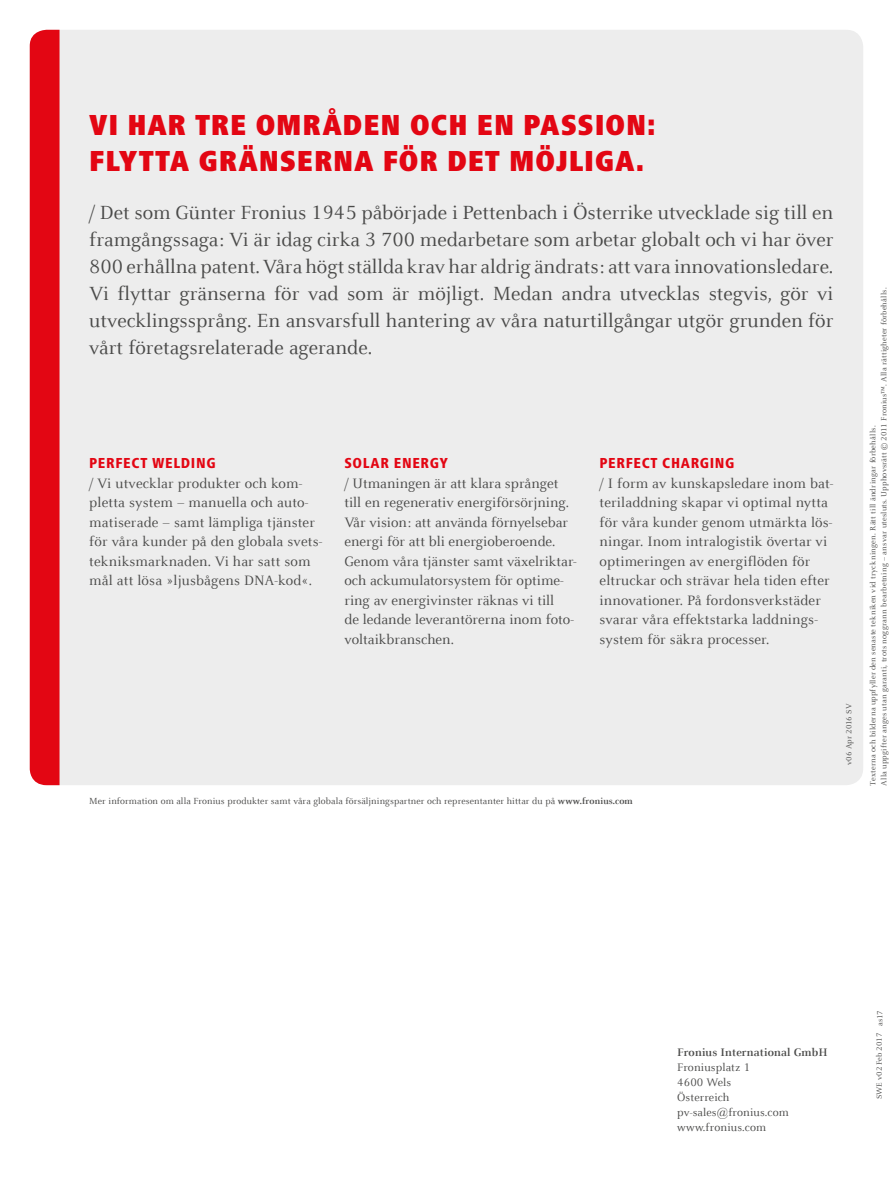
<style>
.page{position:relative;width:893px;height:1191px;background:#fff}
.page>*{position:absolute;margin:0;border:0;box-sizing:border-box;transform-origin:0 0}
.t1{font:900 condensed 30px/36px "Frutiger Next LTW1 G";letter-spacing:.025em;color:#e30613}
.t2{font:21px/27px "Celeste Offc Pro";color:#4a4a49;text-align:justify}
.t3{font:15px/19.5px "Celeste Offc Pro";letter-spacing:.01em;color:#4a4a49}
.t4{font:800 condensed 15px "Frutiger Next LTW1 G";letter-spacing:.045em;color:#e30613}
.t5{font:12px/15px "Celeste Offc Pro";letter-spacing:.01em;color:#4a4a49}
.t6{font:700 12px "Celeste Offc Pro";letter-spacing:.01em;color:#4a4a49}
.t7{font:9.75px "Celeste Offc Pro";letter-spacing:.01em;color:#4a4a49}
.t8{font:8.25px/11.2px "Celeste Offc Pro";letter-spacing:.025em;color:#4a4a49}
.t9{font:8.25px "Celeste Offc Pro";color:#4a4a49}
.s1{font-weight:700}
</style>
<div class="page">
<div style="left:30px;top:30px;width:833px;height:755px;background:#ededed;border-radius:17px"></div>
<div style="left:30px;top:30px;width:30px;height:755px;background:#e30613"></div>
<h1 class="t1" style="left:89px;top:107px;width:567px">VI HAR TRE OMRÅDEN OCH EN PASSION:<br>FLYTTA GRÄNSERNA FÖR DET MÖJLIGA.</h1>
<p class="t2" style="left:89px;top:198px;width:746px">/ Det som Günter Fronius 1945 påbörjade i Pettenbach i Österrike utvecklade sig till en framgångssaga: Vi är idag cirka 3 700 medarbetare som arbetar globalt och vi har över 800 erhållna patent. Våra högt ställda krav har aldrig ändrats: att vara innovationsledare.<br>Vi flyttar gränserna för vad som är möjligt. Medan andra utvecklas stegvis, gör vi utvecklingssprång. En ansvarsfull hantering av våra naturtillgångar utgör grunden för vårt företagsrelaterade agerande.</p>
<p class="t4" style="left:89px;top:454px;width:128px">PERFECT WELDING</p>
<p class="t3" style="left:89px;top:473px;width:235px">/ Vi utvecklar produkter och kom&shy;pletta system – manuella och auto&shy;matiserade – samt lämpliga tjänster för våra kunder på den globala svets&shy;tekniksmarknaden. Vi har satt som mål att lösa »ljusbågens DNA-kod«.</p>
<p class="t4" style="left:344px;top:454px;width:105px">SOLAR ENERGY</p>
<p class="t3" style="left:344px;top:473px;width:234px">/ Utmaningen är att klara språnget till en regenerativ energiförsörjning.<br>Vår vision: att använda förnyelsebar energi för att bli energioberoende.<br>Genom våra tjänster samt växelriktar&shy;och ackumulatorsystem för optime&shy;ring av energivinster räknas vi till<br>de ledande leverantörerna inom foto&shy;voltaikbranschen.</p>
<p class="t4" style="left:600px;top:454px;width:136px">PERFECT CHARGING</p>
<p class="t3" style="left:600px;top:473px;width:235px">/ I form av kunskapsledare inom bat&shy;teriladdning skapar vi optimal nytta för våra kunder genom utmärkta lös&shy;ningar. Inom intralogistik övertar vi optimeringen av energiflöden för eltruckar och strävar hela tiden efter innovationer. På fordonsverkstäder svarar våra effektstarka laddnings&shy;system för säkra processer.</p>
<p class="t7" style="left:89px;top:795px;width:545px">Mer information om alla Fronius produkter samt våra globala försäljningspartner och representanter hittar du på <span class="s1">www.fronius.com</span></p>
<p class="t8" style="left:843px;top:765px;width:63px;rotate:-90deg">v06 Apr 2016 SV</p>
<p class="t8" style="left:867px;top:785px;width:500px;rotate:-90deg">Texterna och bilderna uppfyller den senaste tekniken vid tryckningen. Rätt till ändringar förbehålls.<br>Alla uppgifter anges utan garanti, trots noggrann bearbetning – ansvar utesluts. Upphovsrätt © 2011 Fronius™. Alla rättigheter förbehålls.</p>
<p class="t6" style="left:677px;top:1045px;width:152px">Fronius International GmbH</p>
<p class="t5" style="left:677px;top:1059px;width:113px">Froniusplatz 1<br>4600 Wels<br>Österreich pv-sales@fronius.com www.fronius.com</p>
<p class="t8" style="left:874px;top:1026px;width:17px;rotate:-90deg">as17</p>
<p class="t9" style="left:874px;top:1099px;width:68px;rotate:-90deg">SWE v02 Feb 2017</p>
</div>
